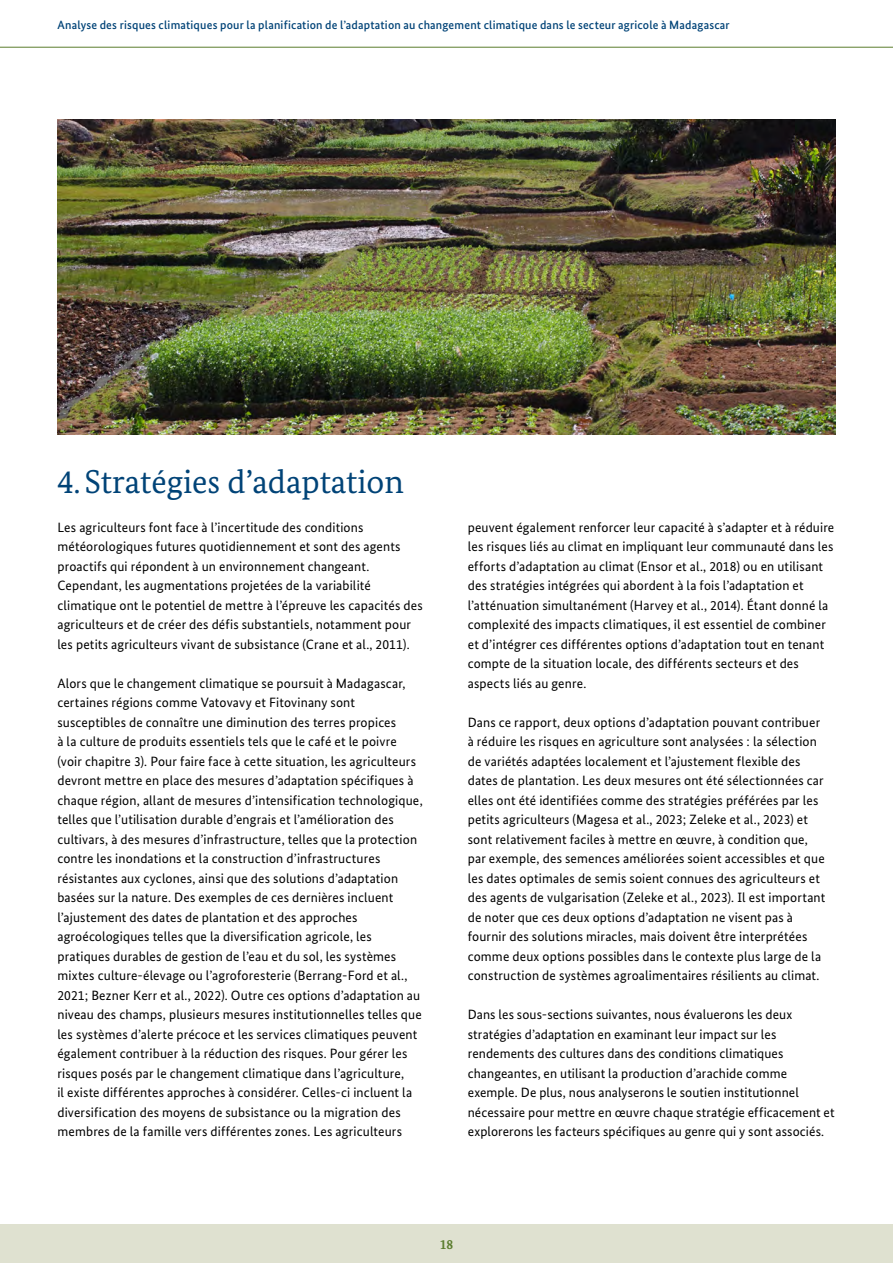
<style>
.page{position:relative;width:893px;height:1263px;background:#fff}
.page>*{position:absolute;margin:0;border:0;box-sizing:border-box;transform-origin:0 0}
.t1{font:33px "Bundes Serif";color:#004377}
.Paragraph{font:13.5px/19.5px "Bundes Sans";letter-spacing:.01em;color:#000}
.t2{font:700 13.5px "Bundes Serif";color:#5b7d2e}
.t3{font:500 12px "Bundes Sans";letter-spacing:.015em;color:#004377}
</style>
<div class="page">
<div style="left:0;top:1224px;width:893px;height:39px;background:#dfe1d0"></div>
<hr style="left:0;top:47px;width:893px;height:1px;background:#5b7d2e">
<img style="left:57px;top:119px;width:779px;height:315px">
<p class="t3" style="left:57px;top:17px;width:674px">Analyse des risques climatiques pour la planification de l’adaptation au changement climatique dans le secteur agricole à Madagascar</p>
<p class="t1" style="left:57px;top:461px;width:348px">4.Stratégies d’adaptation</p>
<p class="Paragraph" style="left:57px;top:517px;width:367px">Les agriculteurs font face à l’incertitude des conditions météorologiques futures quotidiennement et sont des agents proactifs qui répondent à un environnement changeant.<br>Cependant, les augmentations projetées de la variabilité climatique ont le potentiel de mettre à l’épreuve les capacités des agriculteurs et de créer des défis substantiels, notamment pour les petits agriculteurs vivant de subsistance (Crane et al., 2011).</p>
<p class="Paragraph" style="left:57px;top:673px;width:367px">Alors que le changement climatique se poursuit à Madagascar, certaines régions comme Vatovavy et Fitovinany sont susceptibles de connaître une diminution des terres propices<br>à la culture de produits essentiels tels que le café et le poivre (voir chapitre 3). Pour faire face à cette situation, les agriculteurs devront mettre en place des mesures d’adaptation spécifiques à chaque région, allant de mesures d’intensification technologique, telles que l’utilisation durable d’engrais et l’amélioration des cultivars, à des mesures d’infrastructure, telles que la protection contre les inondations et la construction d’infrastructures résistantes aux cyclones, ainsi que des solutions d’adaptation basées sur la nature. Des exemples de ces dernières incluent l’ajustement des dates de plantation et des approches agroécologiques telles que la diversification agricole, les pratiques durables de gestion de l’eau et du sol, les systèmes mixtes culture-élevage ou l’agroforesterie (Berrang-Ford et al., 2021; Bezner Kerr et al., 2022). Outre ces options d’adaptation au niveau des champs, plusieurs mesures institutionnelles telles que les systèmes d’alerte précoce et les services climatiques peuvent également contribuer à la réduction des risques. Pour gérer les risques posés par le changement climatique dans l’agriculture,<br>il existe différentes approches à considérer. Celles-ci incluent la diversification des moyens de subsistance ou la migration des membres de la famille vers différentes zones. Les agriculteurs</p>
<p class="Paragraph" style="left:468px;top:517px;width:368px">peuvent également renforcer leur capacité à s’adapter et à réduire les risques liés au climat en impliquant leur communauté dans les efforts d’adaptation au climat (Ensor et al., 2018) ou en utilisant des stratégies intégrées qui abordent à la fois l’adaptation et l’atténuation simultanément (Harvey et al., 2014). Étant donné la complexité des impacts climatiques, il est essentiel de combiner et d’intégrer ces différentes options d’adaptation tout en tenant compte de la situation locale, des différents secteurs et des aspects liés au genre.</p>
<p class="Paragraph" style="left:468px;top:712px;width:359px">Dans ce rapport, deux options d’adaptation pouvant contribuer à réduire les risques en agriculture sont analysées : la sélection de variétés adaptées localement et l’ajustement flexible des dates de plantation. Les deux mesures ont été sélectionnées car elles ont été identifiées comme des stratégies préférées par les petits agriculteurs (Magesa et al., 2023; Zeleke et al., 2023) et sont relativement faciles à mettre en œuvre, à condition que, par exemple, des semences améliorées soient accessibles et que les dates optimales de semis soient connues des agriculteurs et des agents de vulgarisation (Zeleke et al., 2023). Il est important de noter que ces deux options d’adaptation ne visent pas à fournir des solutions miracles, mais doivent être interprétées comme deux options possibles dans le contexte plus large de la construction de systèmes agroalimentaires résilients au climat.</p>
<p class="Paragraph" style="left:468px;top:1005px;width:368px">Dans les sous-sections suivantes, nous évaluerons les deux stratégies d’adaptation en examinant leur impact sur les rendements des cultures dans des conditions climatiques changeantes, en utilisant la production d’arachide comme exemple. De plus, nous analyserons le soutien institutionnel nécessaire pour mettre en œuvre chaque stratégie efficacement et explorerons les facteurs spécifiques au genre qui y sont associés.</p>
<p class="t2" style="left:440px;top:1236px;width:15px">18</p>
</div>
